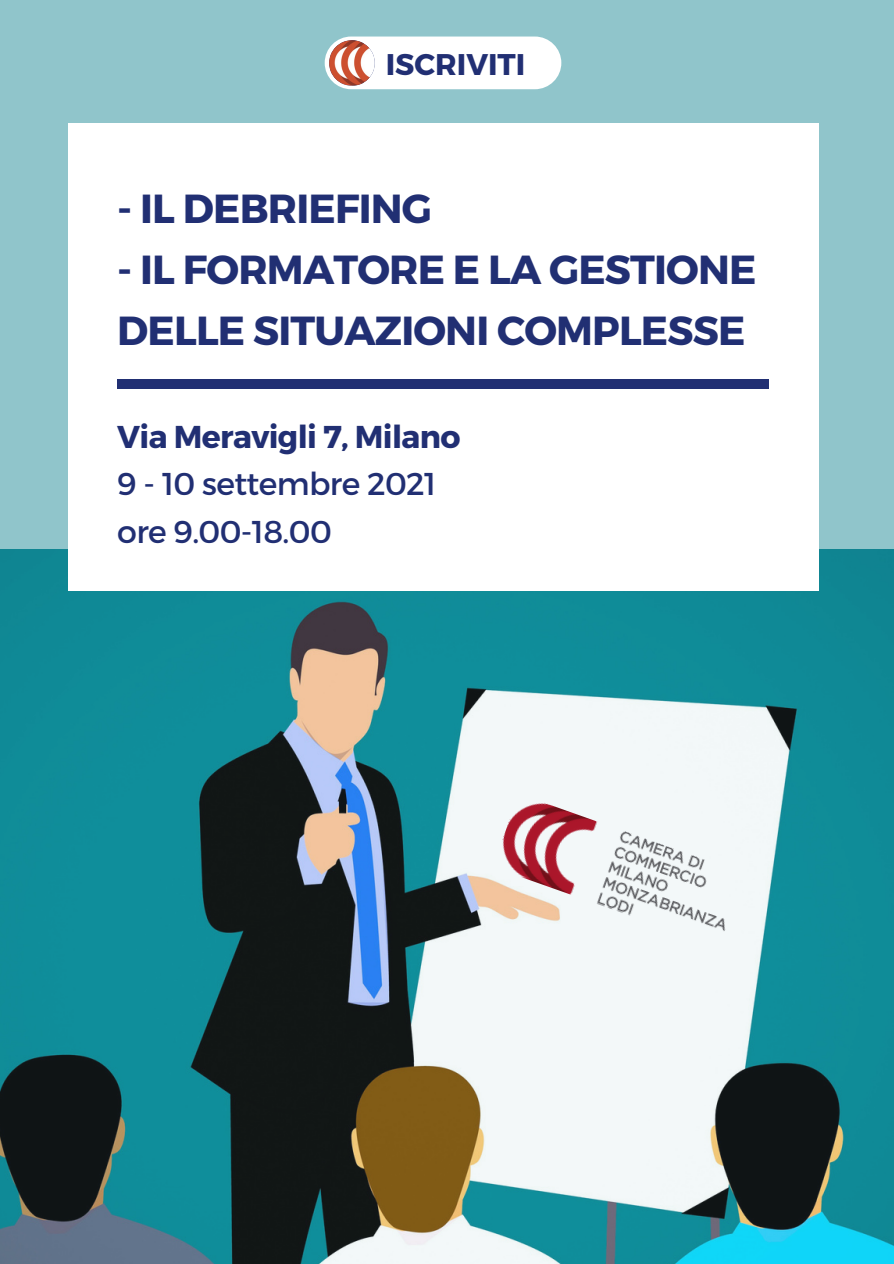
<style>
.page{position:relative;width:894px;height:1264px;background:#fff}
.page>*{position:absolute;margin:0;border:0;box-sizing:border-box;transform-origin:0 0}
.t1{font:700 40.5px/60.8px "Montserrat";letter-spacing:-.02em;color:#212f73}
.t2{font:31.5px "Montserrat";letter-spacing:-.02em;color:#212f73}
.t3{font:700 31.5px "Montserrat";letter-spacing:-.02em;color:#212f73}
.t4{font:700 29.85px "Montserrat";color:#212f73}
</style>
<div class="page">
<div style="left:0;top:0;width:893px;height:1263px;background:#90c5cb"></div>
<img style="left:0;top:549px;width:893px;height:714px">
<div style="left:68px;top:123px;width:750px;height:468px;background:#fff"></div>
<div style="left:117px;top:379px;width:651px;height:9px;background:#212f73"></div>
<div style="left:324px;top:37px;width:237px;height:52px;background:#fff;border-radius:26px"></div>
<img style="left:329px;top:40px;width:45px;height:46px">
<img style="left:492px;top:793px;width:252px;height:154px">
<p class="t4" style="left:385px;top:45px;width:141px">ISCRIVITI</p>
<p class="t1" style="left:117px;top:176px;width:316px">- IL DEBRIEFING</p>
<p class="t1" style="left:117px;top:237px;width:640px">- IL FORMATORE E LA GESTIONE<br>DELLE SITUAZIONI COMPLESSE</p>
<p class="t3" style="left:117px;top:416px;width:345px">Via Meravigli 7, Milano</p>
<p class="t2" style="left:117px;top:463px;width:320px">9 - 10 settembre 2021</p>
<p class="t2" style="left:117px;top:511px;width:216px">ore 9.00-18.00</p>
</div>
